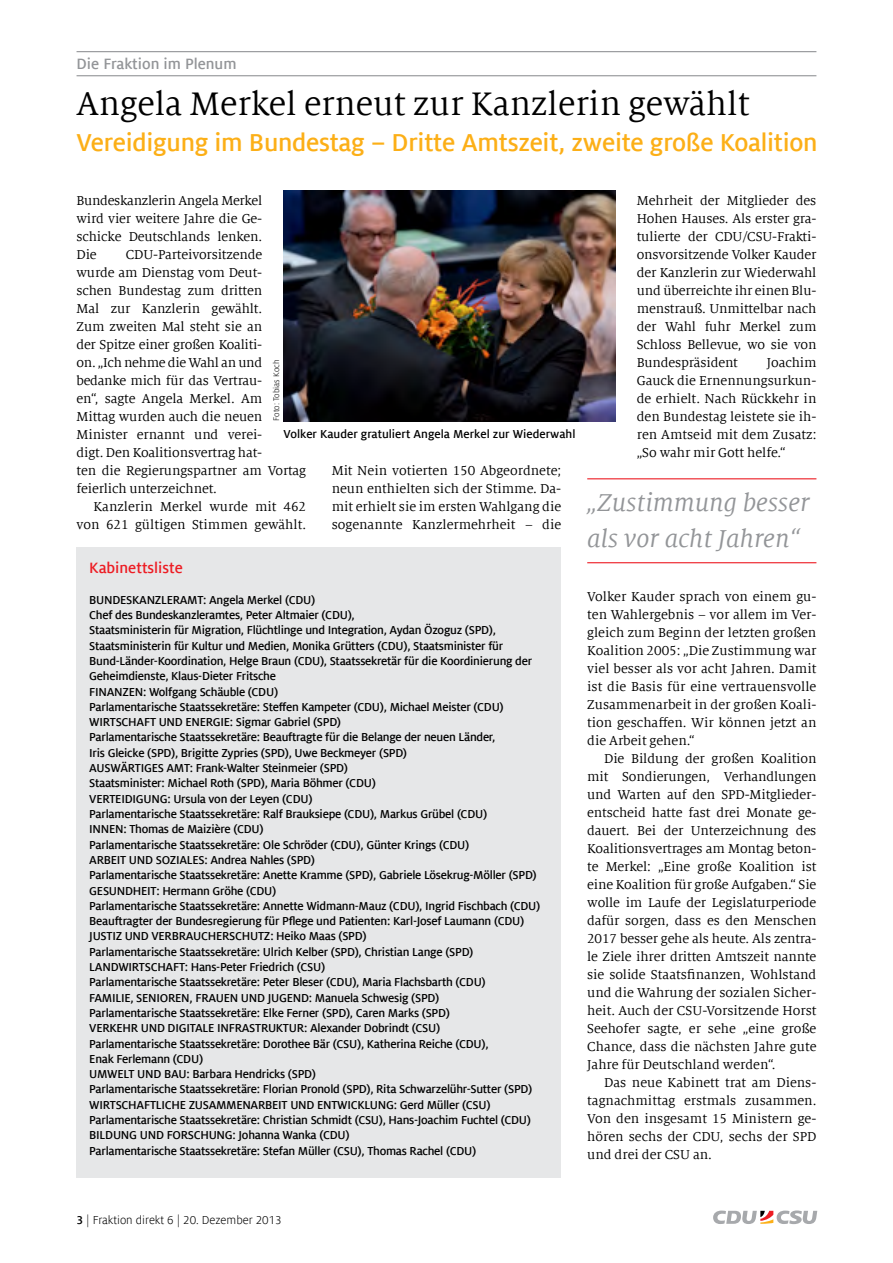
<style>
.page{position:relative;width:893px;height:1263px;background:#fff}
.page>*{position:absolute;margin:0;border:0;box-sizing:border-box;transform-origin:0 0}
.t1{font:36px "Milo Serif Offc";color:#000}
.t2{font:700 27px "Milo Sans Offc";letter-spacing:-.01em;color:#fcaf17}
.t3{font:italic 27px/36px "Milo Serif Offc";color:#939598}
.t4{font:700 16.5px "Milo Sans Offc";color:#939598}
.t5{font:700 16.5px "Milo Sans Offc";color:#ed1d24}
.t6{font:14.25px/18px "Milo Serif Offc";letter-spacing:-.01em;color:#000;text-align:justify}
.t7{font:700 12.75px/15.3px "Milo Sans Offc";letter-spacing:-.02em;color:#000}
.t8{font:700 12.75px "Milo Sans Offc";color:#000}
.t9{font:12.75px "Milo Sans Offc";color:#000}
.t10{font:9px "Milo Sans Offc";color:#000}
.s1{font-weight:700}
</style>
<div class="page">
<svg style="left:713px;top:1210px;width:104px;height:14px"></svg>
<hr style="left:77px;top:51px;width:739px;height:1px;background:#939598">
<hr style="left:77px;top:75px;width:739px;height:1px;background:#939598">
<hr style="left:587px;top:478px;width:229px;height:1px;background:#ed1d24">
<hr style="left:587px;top:562px;width:229px;height:1px;background:#ed1d24">
<img style="left:284px;top:190px;width:331px;height:231px">
<div style="left:77px;top:547px;width:484px;height:631px;background:#e6e7e8"></div>
<p class="t4" style="left:77px;top:55px;width:161px">Die Fraktion im Plenum</p>
<h1 class="t1" style="left:77px;top:85px;width:674px">Angela Merkel erneut zur Kanzlerin gewählt</h1>
<h2 class="t2" style="left:77px;top:128px;width:742px">Vereidigung im Bundestag – Dritte Amtszeit, zweite große Koalition</h2>
<p class="t6" style="left:77px;top:192px;width:187px">Bundeskanzlerin Angela Merkel wird vier weitere Jahre die Ge&shy;schicke Deutschlands lenken.<br>Die</p>
<p class="t6" style="left:77px;top:246px;width:231px;text-align:left;text-indent:49px">CDU-Parteivorsitzende<br>wurde am Dienstag vom Deut-<br>schen Bundestag zum dritten<br>Mal zur Kanzlerin gewählt.<br>Zum zweiten Mal steht sie an<br>der Spitze einer großen Koaliti-<br>on. „Ich nehme die Wahl an und bedanke mich für das Vertrau-<br>en“, sagte Angela Merkel. Am<br>Mittag wurden auch die neuen<br>Minister ernannt und verei-<br>digt. Den Koalitionsvertrag hat-<br>ten die Regierungspartner am Vortag feierlich unterzeichnet.</p>
<p class="t6" style="left:77px;top:498px;width:231px;text-align:right">Kanzlerin Merkel wurde mit 462 von 621 gültigen Stimmen gewählt.</p>
<p class="t10" style="left:272px;top:421px;width:63px;rotate:-90deg">Foto: Tobias Koch</p>
<p class="t8" style="left:284px;top:427px;width:293px">Volker Kauder gratuliert Angela Merkel zur Wiederwahl</p>
<p class="t6" style="left:332px;top:462px;width:231px">Mit Nein votierten 150 Abgeordnete; neun enthielten sich der Stimme. Da&shy;mit erhielt sie im ersten Wahlgang die sogenannte Kanzlermehrheit – die</p>
<p class="t5" style="left:89px;top:559px;width:95px">Kabinettsliste</p>
<p class="t7" style="left:89px;top:592px;width:453px">BUNDESKANZLERAMT: Angela Merkel (CDU)<br>Chef des Bundeskanzleramtes, Peter Altmaier (CDU),<br>Staatsministerin für Migration, Flüchtlinge und Integration, Aydan Özoguz (SPD), Staatsministerin für Kultur und Medien, Monika Grütters (CDU), Staatsminister für Bund-Länder-Koordination, Helge Braun (CDU), Staatssekretär für die Koordinierung der Geheimdienste, Klaus-Dieter Fritsche<br>FINANZEN: Wolfgang Schäuble (CDU)<br>Parlamentarische Staatssekretäre: Steffen Kampeter (CDU), Michael Meister (CDU)<br>WIRTSCHAFT UND ENERGIE: Sigmar Gabriel (SPD)<br>Parlamentarische Staatssekretäre: Beauftragte für die Belange der neuen Länder,<br>Iris Gleicke (SPD), Brigitte Zypries (SPD), Uwe Beckmeyer (SPD)<br>AUSWÄRTIGES AMT: Frank-Walter Steinmeier (SPD)<br>Staatsminister: Michael Roth (SPD), Maria Böhmer (CDU)<br>VERTEIDIGUNG: Ursula von der Leyen (CDU)<br>Parlamentarische Staatssekretäre: Ralf Brauksiepe (CDU), Markus Grübel (CDU)<br>INNEN: Thomas de Maizière (CDU)<br>Parlamentarische Staatssekretäre: Ole Schröder (CDU), Günter Krings (CDU)<br>ARBEIT UND SOZIALES: Andrea Nahles (SPD)<br>Parlamentarische Staatssekretäre: Anette Kramme (SPD), Gabriele Lösekrug-Möller (SPD)<br>GESUNDHEIT: Hermann Gröhe (CDU)<br>Parlamentarische Staatssekretäre: Annette Widmann-Mauz (CDU), Ingrid Fischbach (CDU)<br>Beauftragter der Bundesregierung für Pflege und Patienten: Karl-Josef Laumann (CDU)<br>JUSTIZ UND VERBRAUCHERSCHUTZ: Heiko Maas (SPD)<br>Parlamentarische Staatssekretäre: Ulrich Kelber (SPD), Christian Lange (SPD)<br>LANDWIRTSCHAFT: Hans-Peter Friedrich (CSU)<br>Parlamentarische Staatssekretäre: Peter Bleser (CDU), Maria Flachsbarth (CDU)<br>FAMILIE, SENIOREN, FRAUEN UND JUGEND: Manuela Schwesig (SPD)<br>Parlamentarische Staatssekretäre: Elke Ferner (SPD), Caren Marks (SPD)<br>VERKEHR UND DIGITALE INFRASTRUKTUR: Alexander Dobrindt (CSU)<br>Parlamentarische Staatssekretäre: Dorothee Bär (CSU), Katherina Reiche (CDU),<br>Enak Ferlemann (CDU)<br>UMWELT UND BAU: Barbara Hendricks (SPD)<br>Parlamentarische Staatssekretäre: Florian Pronold (SPD), Rita Schwarzelühr-Sutter (SPD)<br>WIRTSCHAFTLICHE ZUSAMMENARBEIT UND ENTWICKLUNG: Gerd Müller (CSU)<br>Parlamentarische Staatssekretäre: Christian Schmidt (CSU), Hans-Joachim Fuchtel (CDU)<br>BILDUNG UND FORSCHUNG: Johanna Wanka (CDU)<br>Parlamentarische Staatssekretäre: Stefan Müller (CSU), Thomas Rachel (CDU)</p>
<p class="t6" style="left:637px;top:192px;width:181px">Mehrheit der Mitglieder des Hohen Hauses. Als erster gra&shy;tulierte der CDU/CSU-Frakti&shy;onsvorsitzende Volker Kauder der Kanzlerin zur Wiederwahl und überreichte ihr einen Blu&shy;menstrauß. Unmittelbar nach der Wahl fuhr Merkel zum Schloss Bellevue, wo sie von Bundespräsident</p>
<p class="t6" style="left:637px;top:354px;width:181px;text-indent:130px">Joachim Gauck die Ernennungsurkun&shy;de erhielt. Nach Rückkehr in den Bundestag leistete sie ih&shy;ren Amtseid mit dem Zusatz: „So wahr mir Gott helfe.“</p>
<h2 class="t3" style="left:587px;top:485px;width:224px">„Zustimmung besser als vor acht Jahren“</h2>
<p class="t6" style="left:587px;top:588px;width:231px">Volker Kauder sprach von einem gu&shy;ten Wahlergebnis – vor allem im Ver&shy;gleich zum Beginn der letzten großen Koalition 2005: „Die Zustimmung war viel besser als vor acht Jahren. Damit ist die Basis für eine vertrauensvolle Zusammenarbeit in der großen Koali&shy;tion geschaffen. Wir können jetzt an die Arbeit gehen.“</p>
<p class="t6" style="left:587px;top:750px;width:231px;text-indent:17px">Die Bildung der großen Koalition mit Sondierungen, Verhandlungen und Warten auf den SPD-Mitglieder&shy;entscheid hatte fast drei Monate ge&shy;dauert. Bei der Unterzeichnung des Koalitionsvertrages am Montag beton&shy;te Merkel: „Eine große Koalition ist eine Koalition für große Aufgaben.“ Sie wolle im Laufe der Legislaturperiode dafür sorgen, dass es den Menschen 2017 besser gehe als heute. Als zentra&shy;le Ziele ihrer dritten Amtszeit nannte sie solide Staatsfinanzen, Wohlstand und die Wahrung der sozialen Sicher&shy;heit. Auch der CSU-Vorsitzende Horst Seehofer sagte, er sehe „eine große Chance, dass die nächsten Jahre gute Jahre für Deutschland werden“.</p>
<p class="t6" style="left:587px;top:1074px;width:231px;text-indent:17px">Das neue Kabinett trat am Diens&shy;tagnachmittag erstmals zusammen.<br>Von den insgesamt 15 Ministern ge&shy;hören sechs der CDU, sechs der SPD und drei der CSU an.</p>
<p class="t9" style="left:77px;top:1213px;width:207px"><span class="s1">3</span> | Fraktion direkt 6 | 20. Dezember 2013</p>
</div>
